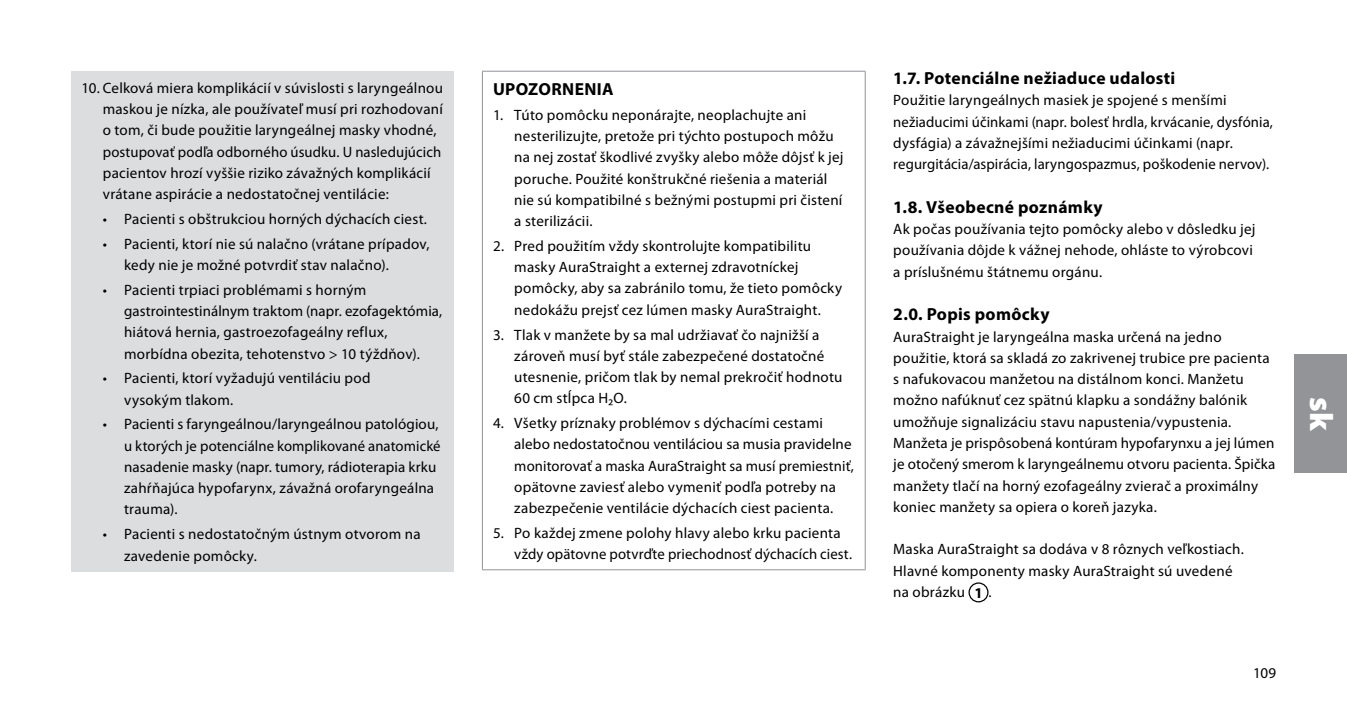
<style>
.page{position:relative;width:1347px;height:709px;background:#fff}
.page>*{position:absolute;margin:0;border:0;box-sizing:border-box;transform-origin:0 0}
.t1{font:900 32.5px "Myriad Pro";color:#fff}
.t2{font:700 17.5px "Myriad Pro";letter-spacing:.02em;color:#000}
.t3{font:15px/21.2px "Myriad Pro";letter-spacing:.015em;color:#000}
.s1{font-weight:700}
</style>
<div class="page">
<div style="left:1293px;top:354px;width:53px;height:118px;background:#939498"></div>
<div style="left:71px;top:71px;width:383px;height:500px;background:#dcddde"></div>
<hr style="left:482px;top:71px;width:383px;height:1px;background:#939498">
<hr style="left:482px;top:71px;width:1px;height:498px;background:#939498">
<hr style="left:864px;top:71px;width:1px;height:498px;background:#939498">
<hr style="left:482px;top:569px;width:383px;height:1px;background:#939498">
<div style="left:968px;top:582px;width:20px;height:20px;border:1px solid #000;border-radius:50%"></div>
<p class="t3" style="left:103px;top:77px;width:342px;text-indent:-21px">10. Celková miera komplikácií v súvislosti s laryngeálnou maskou je nízka, ale používateľ musí pri rozhodovaní o tom, či bude použitie laryngeálnej masky vhodné, postupovať podľa odborného úsudku. U nasledujúcich pacientov hrozí vyššie riziko závažných komplikácií vrátane aspirácie a nedostatočnej ventilácie:</p>
<p class="t3" style="left:103px;top:208px;width:326px">• Pacienti s obštrukciou horných dýchacích ciest.</p>
<p class="t3" style="left:124px;top:233px;width:307px;text-indent:-21px">• Pacienti, ktorí nie sú nalačno (vrátane prípadov, kedy nie je možné potvrdiť stav nalačno).</p>
<p class="t3" style="left:124px;top:279px;width:320px;text-indent:-21px">• Pacienti trpiaci problémami s horným gastrointestinálnym traktom (napr. ezofagektómia, hiátová hernia, gastroezofageálny reflux, morbídna obezita, tehotenstvo &gt; 10 týždňov).</p>
<p class="t3" style="left:124px;top:368px;width:248px;text-indent:-21px">• Pacienti, ktorí vyžadujú ventiláciu pod vysokým tlakom.</p>
<p class="t3" style="left:124px;top:414px;width:318px;text-indent:-21px">• Pacienti s faryngeálnou/laryngeálnou patológiou, u ktorých je potenciálne komplikované anatomické nasadenie masky (napr. tumory, rádioterapia krku zahŕňajúca hypofarynx, závažná orofaryngeálna trauma).</p>
<p class="t3" style="left:124px;top:524px;width:298px;text-indent:-21px">• Pacienti s nedostatočným ústnym otvorom na zavedenie pomôcky.</p>
<p class="t2" style="left:493px;top:78px;width:122px">UPOZORNENIA</p>
<p class="t3" style="left:514px;top:104px;width:331px;text-indent:-21px">1. Túto pomôcku neponárajte, neoplachujte ani nesterilizujte, pretože pri týchto postupoch môžu na nej zostať škodlivé zvyšky alebo môže dôjsť k jej poruche. Použité konštrukčné riešenia a materiál nie sú kompatibilné s bežnými postupmi pri čistení a sterilizácii.</p>
<p class="t3" style="left:514px;top:235px;width:329px;text-indent:-21px">2. Pred použitím vždy skontrolujte kompatibilitu masky AuraStraight a externej zdravotníckej pomôcky, aby sa zabránilo tomu, že tieto pomôcky nedokážu prejsť cez lúmen masky AuraStraight.</p>
<p class="t3" style="left:514px;top:324px;width:330px;text-indent:-21px">3. Tlak v manžete by sa mal udržiavať čo najnižší a zároveň musí byť stále zabezpečené dostatočné utesnenie, pričom tlak by nemal prekročiť hodnotu 60 cm stĺpca H₂O.</p>
<p class="t3" style="left:514px;top:413px;width:341px;text-indent:-21px">4. Všetky príznaky problémov s dýchacími cestami alebo nedostatočnou ventiláciou sa musia pravidelne monitorovať a maska AuraStraight sa musí premiestniť, opätovne zaviesť alebo vymeniť podľa potreby na zabezpečenie ventilácie dýchacích ciest pacienta.</p>
<p class="t3" style="left:514px;top:522px;width:339px;text-indent:-21px">5. Po každej zmene polohy hlavy alebo krku pacienta vždy opätovne potvrďte priechodnosť dýchacích ciest.</p>
<p class="t2" style="left:893px;top:67px;width:284px">1.7. Potenciálne nežiaduce udalosti</p>
<p class="t3" style="left:893px;top:90px;width:381px">Použitie laryngeálnych masiek je spojené s menšími nežiaducimi účinkami (napr. bolesť hrdla, krvácanie, dysfónia, dysfágia) a závažnejšími nežiaducimi účinkami (napr. regurgitácia/aspirácia, laryngospazmus, poškodenie nervov).</p>
<p class="t2" style="left:893px;top:195px;width:211px">1.8. Všeobecné poznámky</p>
<p class="t3" style="left:893px;top:219px;width:364px">Ak počas používania tejto pomôcky alebo v dôsledku jej používania dôjde k vážnej nehode, ohláste to výrobcovi a príslušnému štátnemu orgánu.</p>
<p class="t2" style="left:893px;top:303px;width:158px">2.0. Popis pomôcky</p>
<p class="t3" style="left:893px;top:326px;width:383px">AuraStraight je laryngeálna maska určená na jedno použitie, ktorá sa skladá zo zakrivenej trubice pre pacienta s nafukovacou manžetou na distálnom konci. Manžetu možno nafúknuť cez spätnú klapku a sondážny balónik umožňuje signalizáciu stavu napustenia/vypustenia.<br>Manžeta je prispôsobená kontúram hypofarynxu a jej lúmen je otočený smerom k laryngeálnemu otvoru pacienta. Špička manžety tlačí na horný ezofageálny zvierač a proximálny koniec manžety sa opiera o koreň jazyka.</p>
<p class="t3" style="left:893px;top:539px;width:352px">Maska AuraStraight sa dodáva v 8 rôznych veľkostiach.<br>Hlavné komponenty masky AuraStraight sú uvedené na obrázku <span class="s1">1</span> .</p>
<p class="t3" style="left:1253px;top:662px;width:25px">109</p>
<h1 class="t1" style="left:1342px;top:397px;width:35px;rotate:90deg">sk</h1>
</div>
